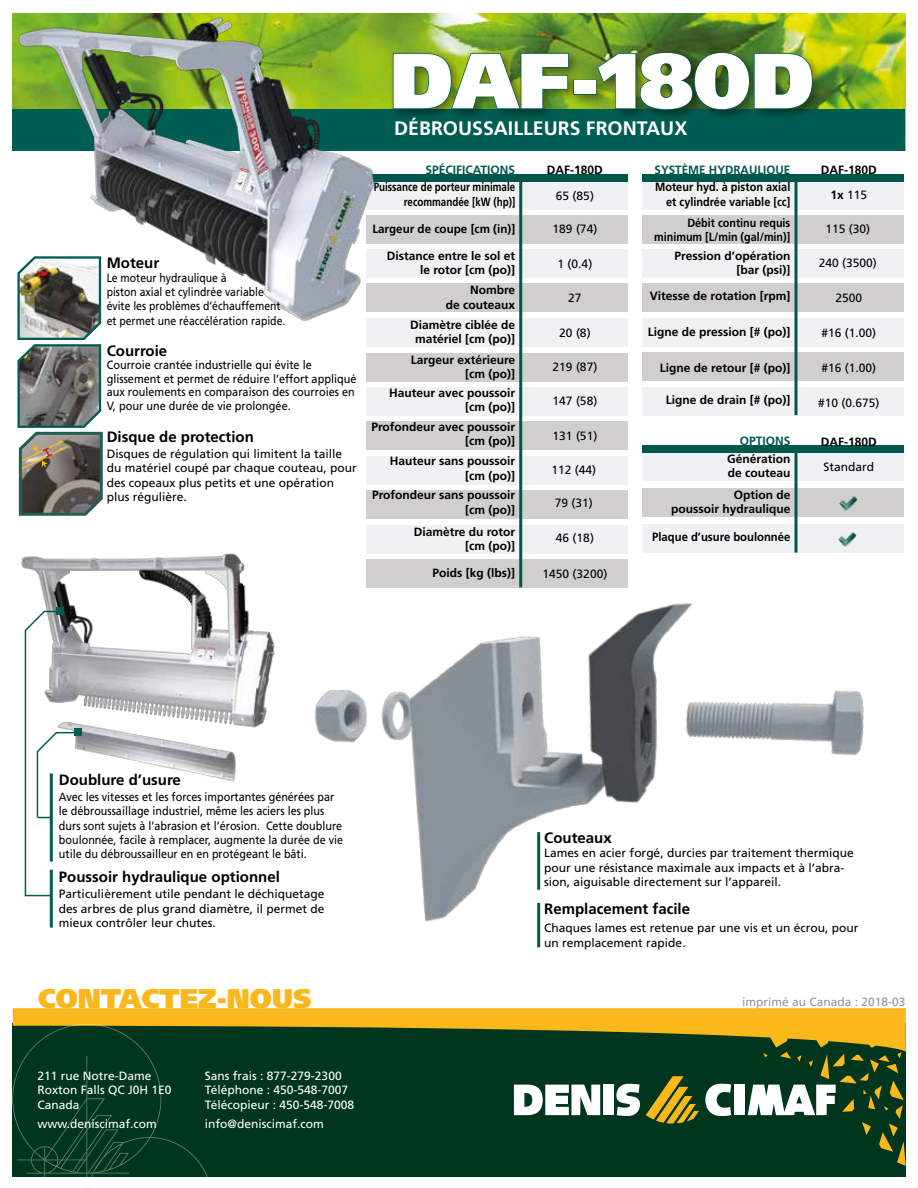
<style>
.page{position:relative;width:918px;height:1188px;background:#fff}
.page>*{position:absolute;margin:0;border:0;box-sizing:border-box;transform-origin:0 0}
.t1{font:900 78px "Frutiger LT Std";color:#fff}
.t2{font:900 27px "Frutiger LT Std";color:#fab71b}
.t3{font:700 19.5px "Frutiger LT Std";color:#fff}
.t4{font:700 15px "Frutiger LT Std";color:#000}
.t5{font:700 12px/14.4px "Frutiger LT Std";color:#000;text-align:right}
.t6{font:12px/14.4px "Frutiger LT Std";color:#000}
.t7{font:12px/14.4px "Frutiger LT Std";color:#000;scale:.9 1}
.t8{font:12px/13.5px "Frutiger LT Std";color:#000;scale:.91 1}
.t9{font:12px/14.4px "Frutiger LT Std";color:#fff}
.t10{font:12px "Frutiger LT Std";color:#020203}
.t11{font:12px/14.4px "Frutiger LT Std";color:#000;scale:.87 1}
.t12{font:700 12px/14.4px "Frutiger LT Std";color:#000;text-align:right;scale:.82 1}
.t13{font:700 12px/14.4px "Frutiger LT Std";color:#000;text-align:right;scale:.91 1}
.t14{font:700 12px/14.4px "Frutiger LT Std";color:#000;text-align:right;scale:.9 1}
.t15{font:700 12px "Frutiger LT Std";color:#01574c}
.t16{font:12px "Frutiger LT Std";color:#979595}
.t17{font:700 12px "Frutiger LT Std";color:#000;scale:.94 1}
.s1{font-weight:700}
</style>
<div class="page">
<div style="left:367px;top:181px;width:261px;height:28px;background:#eff1f2"></div>
<div style="left:367px;top:388px;width:261px;height:28px;background:#eff1f2"></div>
<div style="left:367px;top:215px;width:261px;height:28px;background:#d0cfce"></div>
<div style="left:367px;top:422px;width:261px;height:28px;background:#d0cfce"></div>
<div style="left:367px;top:250px;width:261px;height:28px;background:#eff1f2"></div>
<div style="left:367px;top:457px;width:261px;height:28px;background:#eff1f2"></div>
<div style="left:367px;top:284px;width:261px;height:28px;background:#d0cfce"></div>
<div style="left:367px;top:491px;width:261px;height:28px;background:#d0cfce"></div>
<div style="left:367px;top:559px;width:261px;height:28px;background:#d0cfce"></div>
<div style="left:367px;top:353px;width:261px;height:28px;background:#d0cfce"></div>
<div style="left:367px;top:319px;width:261px;height:28px;background:#eff1f2"></div>
<div style="left:367px;top:525px;width:261px;height:28px;background:#eff1f2"></div>
<div style="left:367px;top:174px;width:261px;height:7px;background:#01574c"></div>
<hr style="left:519px;top:177px;width:3px;height:410px;background:#01574c">
<div style="left:642px;top:181px;width:261px;height:28px;background:#eff1f2"></div>
<div style="left:642px;top:453px;width:261px;height:28px;background:#eff1f2"></div>
<div style="left:642px;top:525px;width:261px;height:28px;background:#eff1f2"></div>
<div style="left:642px;top:250px;width:261px;height:28px;background:#eff1f2"></div>
<div style="left:642px;top:284px;width:261px;height:28px;background:#d0cfce"></div>
<div style="left:642px;top:318px;width:261px;height:28px;background:#eff1f2"></div>
<div style="left:642px;top:352px;width:261px;height:29px;background:#d0cfce"></div>
<div style="left:642px;top:215px;width:261px;height:28px;background:#d0cfce"></div>
<div style="left:642px;top:489px;width:261px;height:28px;background:#d0cfce"></div>
<div style="left:642px;top:387px;width:261px;height:28px;background:#eff1f2"></div>
<div style="left:642px;top:174px;width:261px;height:7px;background:#01574c"></div>
<div style="left:642px;top:446px;width:261px;height:7px;background:#01574c"></div>
<hr style="left:795px;top:178px;width:3px;height:237px;background:#01574c">
<hr style="left:795px;top:451px;width:3px;height:102px;background:#01574c">
<img style="left:380px;top:13px;width:525px;height:96px">
<div style="left:13px;top:109px;width:892px;height:42px;background:#005d52"></div>
<div style="left:389px;top:49px;width:436px;height:74px;background:#000;opacity:.41"></div>
<img style="left:392px;top:52px;width:178px;height:58px">
<div style="left:573px;top:80px;width:23px;height:15px;border:2px solid #005d52"></div>
<img style="left:596px;top:51px;width:217px;height:60px">
<svg style="left:12px;top:1008px;width:894px;height:169px;background:#305127"></svg>
<img style="left:13px;top:13px;width:367px;height:314px">
<img style="left:839px;top:532px;width:18px;height:15px">
<img style="left:840px;top:496px;width:18px;height:15px">
<img style="left:314px;top:603px;width:550px;height:344px">
<img style="left:21px;top:553px;width:254px;height:229px">
<div style="left:75px;top:728px;width:7px;height:8px;background:#005d52"></div>
<div style="left:57px;top:607px;width:7px;height:7px;background:#005d52"></div>
<img style="left:17px;top:256px;width:89px;height:260px">
<hr style="left:50px;top:870px;width:3px;height:58px;background:#005d52">
<hr style="left:537px;top:832px;width:3px;height:58px;background:#005d52">
<hr style="left:537px;top:903px;width:3px;height:44px;background:#005d52">
<svg style="left:24px;top:610px;width:57px;height:287px"></svg>
<p class="t4" style="left:107px;top:254px;width:54px">Moteur</p>
<p class="t11" style="left:107px;top:270px;width:207px">Le moteur hydraulique à<br>piston axial et cylindrée variable évite les problèmes d’échauffement et permet une réaccélération rapide.</p>
<p class="t8" style="left:107px;top:358px;width:276px">Courroie crantée industrielle qui évite le glissement et permet de réduire l’effort appliqué aux roulements en comparaison des courroies en V, pour une durée de vie prolongée.</p>
<p class="t4" style="left:107px;top:342px;width:62px">Courroie</p>
<p class="t4" style="left:107px;top:428px;width:149px">Disque de protection</p>
<p class="t6" style="left:107px;top:446px;width:252px">Disques de régulation qui limitent la taille du matériel coupé par chaque couteau, pour des copeaux plus petits et une opération plus régulière.</p>
<h1 class="t1" style="left:390px;top:33px;width:426px">DAF-180D</h1>
<h3 class="t3" style="left:394px;top:117px;width:295px">DÉBROUSSAILLEURS FRONTAUX</h3>
<p class="t15" style="left:426px;top:163px;width:91px">SPÉCIFICATIONS</p>
<p class="t12" style="left:374px;top:180px;width:174px">Puissance de porteur minimale recommandée [kW (hp)]</p>
<p class="t5" style="left:372px;top:222px;width:144px">Largeur de coupe [cm (in)]</p>
<p class="t5" style="left:387px;top:248px;width:130px">Distance entre le sol et le rotor [cm (po)]</p>
<p class="t5" style="left:446px;top:283px;width:71px">Nombre<br>de couteaux</p>
<p class="t5" style="left:410px;top:318px;width:107px;text-align:center">Diamètre ciblée de matériel [cm (po)]</p>
<p class="t5" style="left:411px;top:352px;width:106px">Largeur extérieure [cm (po)]</p>
<p class="t5" style="left:389px;top:385px;width:128px">Hauteur avec poussoir [cm (po)]</p>
<p class="t5" style="left:371px;top:419px;width:145px">Profondeur avec poussoir [cm (po)]</p>
<p class="t5" style="left:390px;top:454px;width:127px">Hauteur sans poussoir [cm (po)]</p>
<p class="t5" style="left:372px;top:488px;width:145px">Profondeur sans poussoir [cm (po)]</p>
<p class="t5" style="left:414px;top:524px;width:103px">Diamètre du rotor [cm (po)]</p>
<p class="t5" style="left:433px;top:566px;width:84px">Poids [kg (lbs)]</p>
<p class="t15" style="left:655px;top:163px;width:137px">SYSTÈME HYDRAULIQUE</p>
<p class="t5" style="left:547px;top:162px;width:58px">DAF-180D</p>
<p class="t5" style="left:821px;top:162px;width:58px">DAF-180D</p>
<p class="t10" style="left:556px;top:189px;width:40px">65 (85)</p>
<p class="t10" style="left:553px;top:222px;width:46px">189 (74)</p>
<p class="t10" style="left:558px;top:257px;width:36px">1 (0.4)</p>
<p class="t10" style="left:568px;top:291px;width:15px">27</p>
<p class="t10" style="left:559px;top:326px;width:33px">20 (8)</p>
<p class="t10" style="left:553px;top:360px;width:46px">219 (87)</p>
<p class="t10" style="left:553px;top:394px;width:46px">147 (58)</p>
<p class="t10" style="left:553px;top:429px;width:46px">131 (51)</p>
<p class="t10" style="left:552px;top:462px;width:46px">112 (44)</p>
<p class="t10" style="left:555px;top:495px;width:40px">79 (31)</p>
<p class="t10" style="left:556px;top:531px;width:40px">46 (18)</p>
<p class="t10" style="left:543px;top:567px;width:66px">1450 (3200)</p>
<p class="t13" style="left:655px;top:180px;width:150px">Moteur hyd. à piston axial et cylindrée variable [cc]</p>
<p class="t14" style="left:654px;top:216px;width:153px">Débit continu requis minimum [L/min (gal/min)]</p>
<p class="t5" style="left:675px;top:249px;width:117px">Pression d’opération [bar (psi)]</p>
<p class="t5" style="left:650px;top:289px;width:142px">Vitesse de rotation [rpm]</p>
<p class="t5" style="left:648px;top:325px;width:144px">Ligne de pression [# (po)]</p>
<p class="t5" style="left:660px;top:360px;width:132px">Ligne de retour [# (po)]</p>
<p class="t5" style="left:666px;top:393px;width:126px">Ligne de drain [# (po)]</p>
<p class="t15" style="left:740px;top:434px;width:52px">OPTIONS</p>
<p class="t5" style="left:727px;top:452px;width:65px;text-align:left">Génération de couteau</p>
<p class="t5" style="left:671px;top:488px;width:121px">Option de<br>poussoir hydraulique</p>
<p class="t17" style="left:652px;top:530px;width:149px">Plaque d’usure boulonnée</p>
<p class="t10" style="left:831px;top:188px;width:38px"><span class="s1">1x</span> 115</p>
<p class="t10" style="left:826px;top:222px;width:46px">115 (30)</p>
<p class="t10" style="left:819px;top:256px;width:60px">240 (3500)</p>
<p class="t10" style="left:836px;top:291px;width:28px">2500</p>
<p class="t10" style="left:822px;top:325px;width:56px">#16 (1.00)</p>
<p class="t10" style="left:822px;top:361px;width:56px">#16 (1.00)</p>
<p class="t10" style="left:818px;top:395px;width:63px">#10 (0.675)</p>
<p class="t5" style="left:821px;top:435px;width:58px">DAF-180D</p>
<p class="t10" style="left:824px;top:459px;width:52px">Standard</p>
<p class="t4" style="left:59px;top:771px;width:123px">Doublure d’usure</p>
<p class="t7" style="left:59px;top:790px;width:317px">Avec les vitesses et les forces importantes générées par le débroussaillage industriel, même les aciers les plus durs sont sujets à l’abrasion et l’érosion. Cette doublure boulonnée, facile à remplacer, augmente la durée de vie utile du débroussailleur en en protégeant le bâti.</p>
<p class="t4" style="left:59px;top:868px;width:222px">Poussoir hydraulique optionnel</p>
<p class="t6" style="left:59px;top:887px;width:267px;text-align:justify">Particulièrement utile pendant le déchiquetage des arbres de plus grand diamètre, il permet de mieux contrôler leur chutes.</p>
<h2 class="t2" style="left:38px;top:982px;width:275px">CONTACTEZ-NOUS</h2>
<p class="t9" style="left:205px;top:1068px;width:151px">Sans frais : 877-279-2300<br>Téléphone : 450-548-7007<br>Télécopieur : 450-548-7008</p>
<p class="t9" style="left:38px;top:1068px;width:136px">211 rue Notre-Dame<br>Roxton Falls QC J0H 1E0<br>Canada</p>
<p class="t9" style="left:38px;top:1117px;width:121px">www.deniscimaf.com</p>
<p class="t9" style="left:205px;top:1117px;width:120px">info@deniscimaf.com</p>
<p class="t4" style="left:544px;top:829px;width:69px">Couteaux</p>
<p class="t6" style="left:544px;top:846px;width:311px">Lames en acier forgé, durcies par traitement thermique pour une résistance maximale aux impacts et à l’abra&shy;sion, aiguisable directement sur l’appareil.</p>
<p class="t6" style="left:544px;top:921px;width:316px">Chaques lames est retenue par une vis et un écrou, pour un remplacement rapide.</p>
<p class="t4" style="left:544px;top:900px;width:147px">Remplacement facile</p>
<p class="t16" style="left:742px;top:995px;width:165px">imprimé au Canada : 2018-03</p>
</div>
